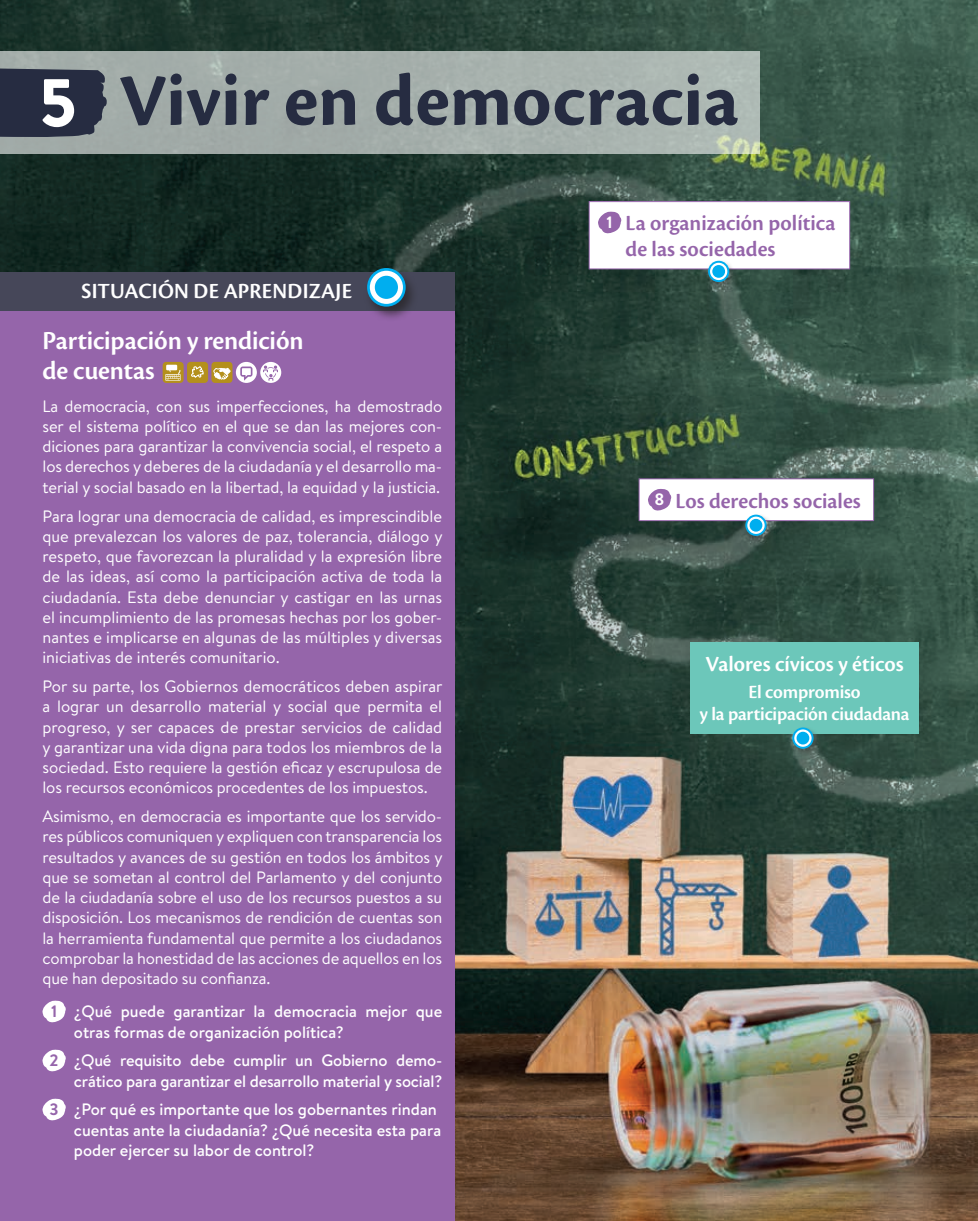
<style>
.page{position:relative;width:978px;height:1221px;background:#fff}
.page>*{position:absolute;margin:0;border:0;box-sizing:border-box;transform-origin:0 0}
.t1{font:700 76.5px "Cronos Pro";color:#262c41}
.t2{font:900 67.5px "Brandon Text";color:#fff}
._00_TITULO_SITUACION{font:27px/30px "Cronos Pro Semibold Subh";letter-spacing:-.005em;color:#fff}
._00_CONTENIDOS_INDIC{font:22.5px/25.5px "Cronos Pro Semibold Subh";letter-spacing:.005em;color:#9565aa}
._00-SITUACION_APR_PR{font:22.5px "Cronos Pro Semibold Subh";letter-spacing:.01em;color:#fff}
._00_CONTENIDOS_INDIC-2{font:22.5px "Cronos Pro Semibold Subh";color:#fff}
._00_EPIGRAFE_INDICE{font:19.5px/22.5px "Cronos Pro Semibold Subh";letter-spacing:-.01em;color:#fff;text-align:center}
._00_TEXTO_MANCHA_SA{font:16.5px/20.2px "Brandon Text";letter-spacing:-.01em;color:#fff;text-align:justify}
._00_Puntos_índice{font:500 16.5px/20.2px "Brandon Text";color:#fff}
.t3{font:700 16.5px "Brandon Text";color:#9565aa}
.t4{font:700 16.5px "Brandon Text";color:#fff}
</style>
<div class="page">
<img style="left:0;top:0;width:978px;height:1220px">
<div style="left:0;top:51px;width:760px;height:102px;background:#a5afab"></div>
<svg style="left:0;top:68px;width:107px;height:69px;background:#2f3649"></svg>
<div style="left:0;top:310px;width:455px;height:910px;background:#9565aa"></div>
<svg style="left:163px;top:362px;width:21px;height:21px"></svg>
<div style="left:166px;top:365px;width:11px;height:5px;background:#fff"></div>
<svg style="left:166px;top:369px;width:15px;height:11px"></svg>
<div style="left:187px;top:362px;width:21px;height:21px;background:#b4901c;border-radius:4px"></div>
<svg style="left:191px;top:366px;width:13px;height:12px"></svg>
<div style="left:211px;top:362px;width:21px;height:21px;background:#b4901c;border-radius:4px"></div>
<svg style="left:213px;top:368px;width:18px;height:12px"></svg>
<div style="left:236px;top:362px;width:21px;height:21px;background:#fff;border-radius:50%"></div>
<svg style="left:240px;top:366px;width:12px;height:14px"></svg>
<svg style="left:260px;top:362px;width:21px;height:21px"></svg>
<svg style="left:263px;top:365px;width:15px;height:15px"></svg>
<svg style="left:42px;top:1000px;width:24px;height:22px"></svg>
<svg style="left:42px;top:1049px;width:24px;height:22px"></svg>
<svg style="left:42px;top:1098px;width:24px;height:22px"></svg>
<div style="left:0;top:272px;width:455px;height:38px;background:#464759"></div>
<div style="left:363px;top:266px;width:55px;height:55px;background:#231f20;opacity:.65"></div>
<svg style="left:368px;top:269px;width:36px;height:36px"></svg>
<div style="left:367px;top:268px;width:39px;height:38px;border:3px solid #00aeef;border-radius:50%"></div>
<div style="left:376px;top:277px;width:21px;height:20px;background:#00aeef;border-radius:50%"></div>
<div style="left:375px;top:276px;width:23px;height:23px;border:3px solid #00aeef;border-radius:50%"></div>
<div style="left:589px;top:201px;width:261px;height:68px;background:#fff"></div>
<svg style="left:598px;top:211px;width:23px;height:23px"></svg>
<div style="left:589px;top:201px;width:261px;height:68px;border:1px solid #9565aa"></div>
<div style="left:705px;top:259px;width:31px;height:30px;background:#231f20;opacity:.4"></div>
<svg style="left:709px;top:262px;width:19px;height:19px"></svg>
<div style="left:708px;top:261px;width:21px;height:21px;border:2px solid #00aeef;border-radius:50%"></div>
<div style="left:713px;top:266px;width:11px;height:11px;background:#00aeef;border-radius:50%"></div>
<div style="left:712px;top:265px;width:13px;height:13px;border:2px solid #00aeef;border-radius:50%"></div>
<div style="left:690px;top:642px;width:229px;height:91px;background:#6cc7ba"></div>
<div style="left:789px;top:725px;width:31px;height:31px;background:#231f20;opacity:.4"></div>
<svg style="left:793px;top:728px;width:20px;height:19px"></svg>
<div style="left:792px;top:727px;width:22px;height:21px;border:2px solid #00aeef;border-radius:50%"></div>
<div style="left:798px;top:732px;width:10px;height:11px;background:#00aeef;border-radius:50%"></div>
<div style="left:797px;top:731px;width:12px;height:13px;border:2px solid #00aeef;border-radius:50%"></div>
<div style="left:639px;top:479px;width:235px;height:41px;background:#fff"></div>
<svg style="left:648px;top:488px;width:23px;height:23px"></svg>
<div style="left:639px;top:478px;width:235px;height:43px;border:1px solid #9565aa"></div>
<div style="left:742px;top:512px;width:31px;height:31px;background:#231f20;opacity:.4"></div>
<svg style="left:746px;top:515px;width:20px;height:20px"></svg>
<div style="left:745px;top:514px;width:22px;height:22px;border:2px solid #00aeef;border-radius:50%"></div>
<div style="left:751px;top:520px;width:10px;height:10px;background:#00aeef;border-radius:50%"></div>
<div style="left:750px;top:519px;width:12px;height:12px;border:2px solid #00aeef;border-radius:50%"></div>
<p class="t2" style="left:39px;top:55px;width:40px">5</p>
<p class="t1" style="left:119px;top:57px;width:621px">Vivir en democracia</p>
<p class="_00-SITUACION_APR_PR" style="left:82px;top:278px;width:272px">SITUACIÓN DE APRENDIZAJE</p>
<p class="_00_TITULO_SITUACION" style="left:43px;top:325px;width:263px">Participación y rendición de cuentas</p>
<p class="_00_TEXTO_MANCHA_SA" style="left:43px;top:395px;width:401px">La democracia, con sus imperfecciones, ha demostrado ser el sistema político en el que se dan las mejores con&shy;diciones para garantizar la convivencia social, el respeto a los derechos y deberes de la ciudadanía y el desarrollo ma&shy;terial y social basado en la libertad, la equidad y la justicia.</p>
<p class="_00_TEXTO_MANCHA_SA" style="left:43px;top:505px;width:402px">Para lograr una democracia de calidad, es imprescindible que prevalezcan los valores de paz, tolerancia, diálogo y respeto, que favorezcan la pluralidad y la expresión libre de las ideas, así como la participación activa de toda la ciudadanía. Esta debe denunciar y castigar en las urnas el incumplimiento de las promesas hechas por los gober&shy;nantes e implicarse en algunas de las múltiples y diversas iniciativas de interés comunitario.</p>
<p class="_00_TEXTO_MANCHA_SA" style="left:43px;top:675px;width:402px">Por su parte, los Gobiernos democráticos deben aspirar a lograr un desarrollo material y social que permita el progreso, y ser capaces de prestar servicios de calidad y garantizar una vida digna para todos los miembros de la sociedad. Esto requiere la gestión eficaz y escrupulosa de los recursos económicos procedentes de los impuestos.</p>
<p class="_00_TEXTO_MANCHA_SA" style="left:43px;top:805px;width:402px">Asimismo, en democracia es importante que los servido&shy;res públicos comuniquen y expliquen con transparencia los resultados y avances de su gestión en todos los ámbitos y que se sometan al control del Parlamento y del conjunto de la ciudadanía sobre el uso de los recursos puestos a su disposición. Los mecanismos de rendición de cuentas son la herramienta fundamental que permite a los ciudadanos comprobar la honestidad de las acciones de aquellos en los que han depositado su confianza.</p>
<p class="t3" style="left:51px;top:999px;width:8px">1</p>
<p class="_00_Puntos_índice" style="left:74px;top:1001px;width:370px">¿Qué puede garantizar la democracia mejor que otras formas de organización política?</p>
<p class="t3" style="left:50px;top:1048px;width:11px">2</p>
<p class="_00_Puntos_índice" style="left:74px;top:1050px;width:370px">¿Qué requisito debe cumplir un Gobierno demo&shy;crático para garantizar el desarrollo material y social?</p>
<p class="t3" style="left:50px;top:1097px;width:11px">3</p>
<p class="_00_Puntos_índice" style="left:74px;top:1099px;width:369px">¿Por qué es importante que los gobernantes rindan cuentas ante la ciudadanía? ¿Qué necesita esta para poder ejercer su labor de control?</p>
<p class="t4" style="left:607px;top:211px;width:8px">1</p>
<p class="_00_CONTENIDOS_INDIC" style="left:626px;top:211px;width:211px">La organización política de las sociedades</p>
<p class="t4" style="left:655px;top:488px;width:12px">8</p>
<p class="_00_CONTENIDOS_INDIC" style="left:676px;top:488px;width:187px">Los derechos sociales</p>
<p class="_00_CONTENIDOS_INDIC-2" style="left:705px;top:650px;width:200px">Valores cívicos y éticos</p>
<p class="_00_EPIGRAFE_INDICE" style="left:700px;top:680px;width:211px">El compromiso<br>y la participación ciudadana</p>
</div>
